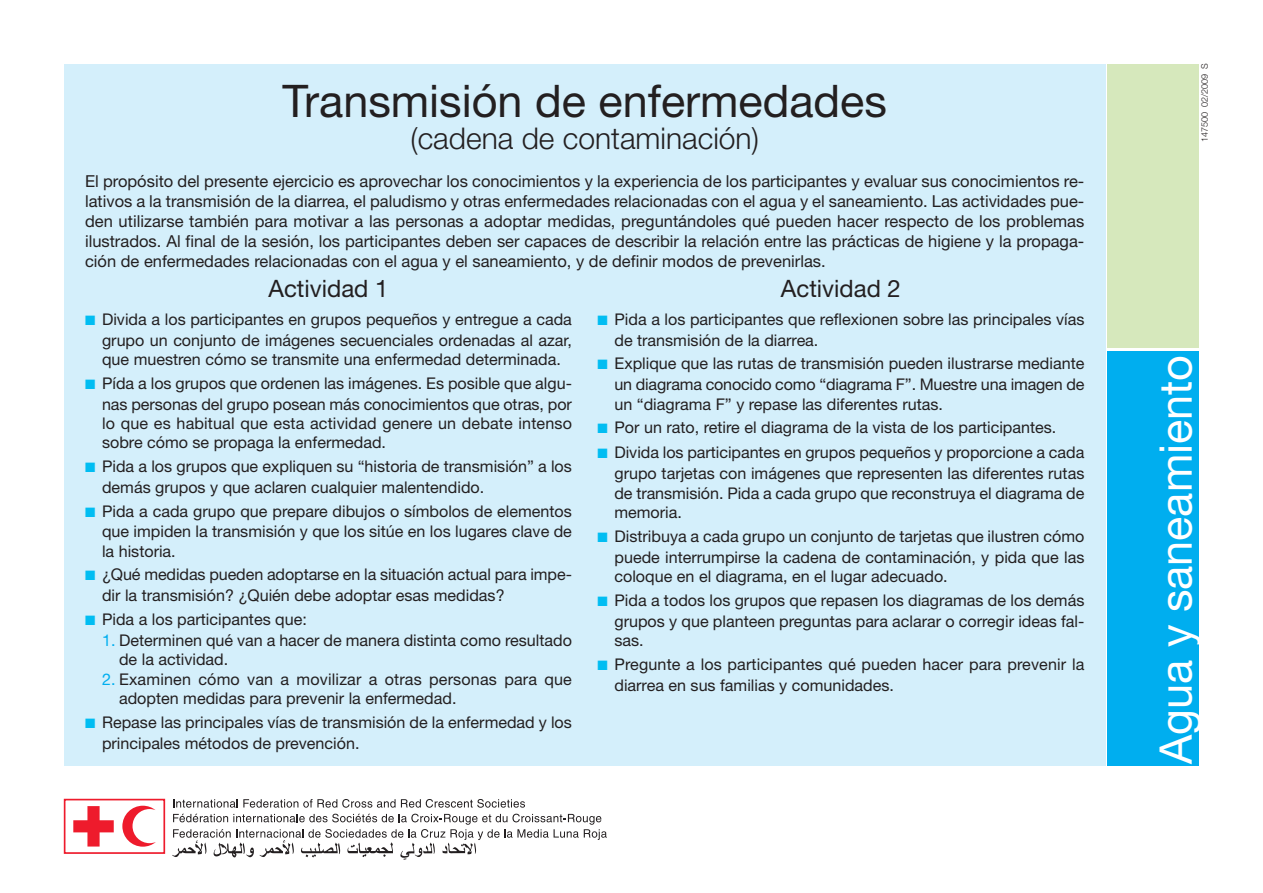
<style>
.page{position:relative;width:1263px;height:893px;background:#fff}
.page>*{position:absolute;margin:0;border:0;box-sizing:border-box;transform-origin:0 0}
.t1{font:45px "Helvetica Neue";color:#231f20}
.t2{font:45px "Helvetica Neue";color:#fff}
.t3{font:300 30px "Helvetica Neue";color:#231f20}
.t4{font:24px "Helvetica Neue";color:#231f20}
.t5{font:16.5px/19.8px "Helvetica Neue";color:#231f20;text-align:justify}
.t6{font:16.2px/21px "Helvetica Neue";color:#231f20}
.t7{font:300 9px "Helvetica Neue";color:#231f20}
.s1{color:#01bdf2}
.s2{color:#00aeef}
</style>
<div class="page">
<div style="left:64px;top:64px;width:1042px;height:701px;background:#d4effb"></div>
<svg style="left:73px;top:806px;width:41px;height:40px"></svg>
<svg style="left:122px;top:806px;width:34px;height:41px"></svg>
<div style="left:64px;top:799px;width:101px;height:55px;border:2px solid #ee1b2c"></div>
<svg style="left:173px;top:799px;width:352px;height:9px"></svg>
<svg style="left:172px;top:814px;width:435px;height:46px"></svg>
<div style="left:1108px;top:351px;width:91px;height:414px;background:#00aeef"></div>
<div style="left:1108px;top:64px;width:91px;height:284px;background:#d6e8bc"></div>
<h1 class="t1" style="left:283px;top:85px;width:606px">Transmisión de enfermedades</h1>
<h2 class="t3" style="left:410px;top:127px;width:350px">(cadena de contaminación)</h2>
<p class="t5" style="left:85px;top:173px;width:1001px">El propósito del presente ejercicio es aprovechar los conocimientos y la experiencia de los participantes y evaluar sus conocimientos re&shy;lativos a la transmisión de la diarrea, el paludismo y otras enfermedades relacionadas con el agua y el saneamiento. Las actividades pue&shy;den utilizarse también para motivar a las personas a adoptar medidas, preguntándoles qué pueden hacer respecto de los problemas ilustrados. Al final de la sesión, los participantes deben ser capaces de describir la relación entre las prácticas de higiene y la propaga&shy;ción de enfermedades relacionadas con el agua y el saneamiento, y de definir modos de prevenirlas.</p>
<h3 class="t4" style="left:268px;top:280px;width:121px">Actividad 1</h3>
<p class="t6" style="left:85px;top:310px;width:488px;text-align:right"><span class="s1">■</span> Divida a los participantes en grupos pequeños y entregue a cada grupo un conjunto de imágenes secuenciales ordenadas al azar,</p>
<p class="t6" style="left:102px;top:350px;width:460px">que muestren cómo se transmite una enfermedad determinada.</p>
<p class="t6" style="left:85px;top:374px;width:488px;text-align:right"><span class="s1">■</span> Pída a los grupos que ordenen las imágenes. Es posible que algu&shy;nas personas del grupo posean más conocimientos que otras, por</p>
<p class="t6" style="left:102px;top:415px;width:471px;line-height:19.4px">lo que es habitual que esta actividad genere un debate intenso sobre cómo se propaga la enfermedad.</p>
<p class="t6" style="left:102px;top:457px;width:471px;text-indent:-17px"><span class="s1">■</span> Pida a los grupos que expliquen su “historia de transmisión” a los demás grupos y que aclaren cualquier malentendido.</p>
<p class="t6" style="left:85px;top:502px;width:488px;text-align:right"><span class="s1">■</span> Pida a cada grupo que prepare dibujos o símbolos de elementos que impiden la transmisión y que los sitúe en los lugares clave de</p>
<p class="t6" style="left:102px;top:542px;width:75px">la historia.</p>
<p class="t6" style="left:102px;top:566px;width:471px;text-indent:-17px"><span class="s1">■</span> ¿Qué medidas pueden adoptarse en la situación actual para impe&shy;dir la transmisión? ¿Quién debe adoptar esas medidas?</p>
<p class="t6" style="left:85px;top:610px;width:223px"><span class="s1">■</span> Pida a los participantes que:</p>
<p class="t6" style="left:119px;top:632px;width:454px;line-height:19.4px;text-indent:-17px"><span class="s2">1.</span> Determinen qué van a hacer de manera distinta como resultado de la actividad.</p>
<p class="t6" style="left:119px;top:671px;width:454px;line-height:19.4px;text-indent:-17px"><span class="s2">2.</span> Examinen cómo van a movilizar a otras personas para que adopten medidas para prevenir la enfermedad.</p>
<p class="t6" style="left:102px;top:713px;width:471px;text-indent:-17px"><span class="s1">■</span> Repase las principales vías de transmisión de la enfermedad y los principales métodos de prevención.</p>
<h3 class="t4" style="left:781px;top:280px;width:121px">Actividad 2</h3>
<p class="t6" style="left:614px;top:310px;width:471px;text-indent:-17px"><span class="s1">■</span> Pida a los participantes que reflexionen sobre las principales vías de transmisión de la diarrea.</p>
<p class="t6" style="left:597px;top:355px;width:488px;text-align:right"><span class="s1">■</span> Explique que las rutas de transmisión pueden ilustrarse mediante un diagrama conocido como “diagrama F”. Muestre una imagen de</p>
<p class="t6" style="left:614px;top:395px;width:330px">un “diagrama F” y repase las diferentes rutas.</p>
<p class="t6" style="left:597px;top:419px;width:460px"><span class="s1">■</span> Por un rato, retire el diagrama de la vista de los participantes.</p>
<p class="t6" style="left:597px;top:444px;width:488px;text-align:right"><span class="s1">■</span> Divida los participantes en grupos pequeños y proporcione a cada grupo tarjetas con imágenes que representen las diferentes rutas</p>
<p class="t6" style="left:614px;top:485px;width:471px;line-height:19.4px">de transmisión. Pida a cada grupo que reconstruya el diagrama de memoria.</p>
<p class="t6" style="left:597px;top:527px;width:488px;text-align:right"><span class="s1">■</span> Distribuya a cada grupo un conjunto de tarjetas que ilustren cómo puede interrumpirse la cadena de contaminación, y pida que las</p>
<p class="t6" style="left:614px;top:567px;width:335px">coloque en el diagrama, en el lugar adecuado.</p>
<p class="t6" style="left:597px;top:591px;width:488px;text-align:right"><span class="s1">■</span> Pida a todos los grupos que repasen los diagramas de los demás grupos y que planteen preguntas para aclarar o corregir ideas fal-</p>
<p class="t6" style="left:614px;top:631px;width:31px">sas.</p>
<p class="t6" style="left:614px;top:655px;width:471px;text-indent:-17px"><span class="s1">■</span> Pregunte a los participantes qué pueden hacer para prevenir la diarrea en sus familias y comunidades.</p>
<p class="t7" style="left:1201px;top:142px;width:80px;rotate:-90deg">147500 02/2009 S</p>
<h1 class="t2" style="left:1160px;top:764px;width:411px;rotate:-90deg">Agua y saneamiento</h1>
</div>
